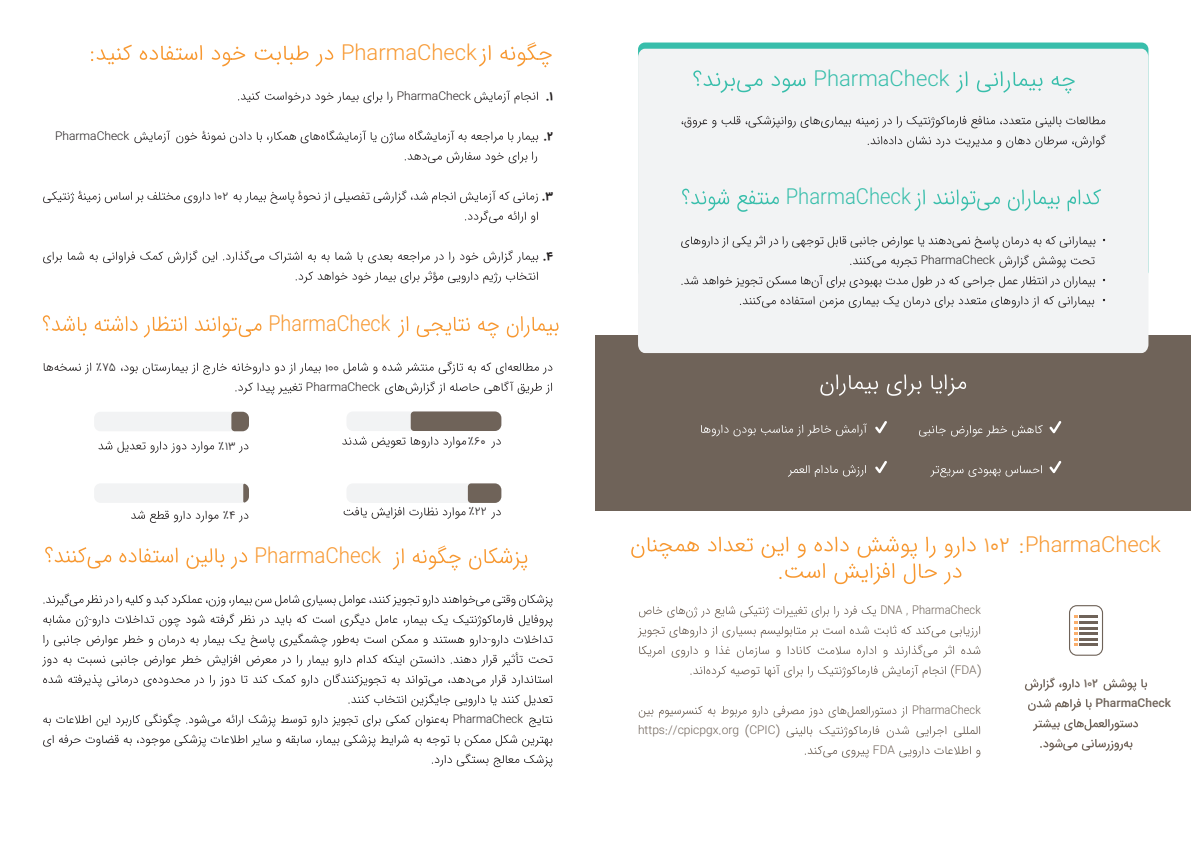
<style>
.page{position:relative;width:1191px;height:842px;background:#fff}
.page>*{position:absolute;margin:0;border:0;box-sizing:border-box;transform-origin:0 0}
.t1{font:300 22px "IRAN Sans";color:#f79831}
.t2{font:300 22px "IRAN Sans";color:#f79831;scale:.9 1}
.t3{font:300 22px "IRAN Sans";color:#f79831;scale:.93 1}
.t4{font:300 22px "IRAN Sans";color:#38beab}
.t5{font:300 22px "IRAN Sans";color:#38beab;scale:.92 1}
.t6{font:300 12px "IRAN Sans";color:#231f20}
.t7{font:300 12px "IRAN Sans";color:#6f6359}
.t8{font:300 12px "IRAN Sans";color:#6f6359;scale:.92 1}
.t9{font:500 12px/20px "IRAN Sans";color:#6f6359}
.t10{font:300 12px "IRAN Sans";color:#231f20;scale:.94 1}
.t11{font:700 12px "IRAN Sans";color:#231f20}
.t12{font:12px "Yekan Bakh";color:#231f20}
</style>
<div class="page">
<div style="left:595px;top:335px;width:596px;height:176px;background:#6f6359"></div>
<svg style="left:1025px;top:677px;width:54px;height:14px"></svg>
<svg style="left:1103px;top:679px;width:44px;height:12px"></svg>
<svg style="left:1028px;top:698px;width:63px;height:13px"></svg>
<svg style="left:1033px;top:719px;width:105px;height:12px"></svg>
<svg style="left:1040px;top:739px;width:92px;height:12px"></svg>
<svg style="left:631px;top:536px;width:344px;height:49px"></svg>
<svg style="left:91px;top:45px;width:242px;height:22px"></svg>
<svg style="left:479px;top:42px;width:73px;height:25px"></svg>
<svg style="left:1069px;top:605px;width:34px;height:51px"></svg>
<svg style="left:639px;top:605px;width:237px;height:13px"></svg>
<svg style="left:637px;top:625px;width:343px;height:13px"></svg>
<svg style="left:639px;top:644px;width:341px;height:14px"></svg>
<svg style="left:690px;top:664px;width:264px;height:14px"></svg>
<svg style="left:638px;top:706px;width:269px;height:12px"></svg>
<svg style="left:786px;top:726px;width:194px;height:12px"></svg>
<svg style="left:805px;top:746px;width:63px;height:12px"></svg>
<svg style="left:899px;top:746px;width:81px;height:12px"></svg>
<svg style="left:238px;top:91px;width:154px;height:12px"></svg>
<svg style="left:474px;top:90px;width:64px;height:14px"></svg>
<svg style="left:134px;top:130px;width:404px;height:13px"></svg>
<svg style="left:43px;top:191px;width:167px;height:12px"></svg>
<svg style="left:233px;top:190px;width:305px;height:14px"></svg>
<svg style="left:465px;top:210px;width:73px;height:14px"></svg>
<svg style="left:43px;top:250px;width:495px;height:13px"></svg>
<svg style="left:296px;top:271px;width:242px;height:13px"></svg>
<svg style="left:43px;top:315px;width:218px;height:23px"></svg>
<svg style="left:398px;top:316px;width:160px;height:22px"></svg>
<svg style="left:44px;top:363px;width:47px;height:11px"></svg>
<svg style="left:121px;top:363px;width:200px;height:12px"></svg>
<svg style="left:343px;top:361px;width:209px;height:14px"></svg>
<svg style="left:235px;top:382px;width:67px;height:13px"></svg>
<svg style="left:385px;top:381px;width:167px;height:14px"></svg>
<svg style="left:45px;top:547px;width:202px;height:22px"></svg>
<svg style="left:393px;top:545px;width:134px;height:26px"></svg>
<svg style="left:43px;top:593px;width:509px;height:14px"></svg>
<svg style="left:43px;top:613px;width:509px;height:14px"></svg>
<svg style="left:42px;top:633px;width:510px;height:34px"></svg>
<svg style="left:43px;top:673px;width:509px;height:14px"></svg>
<svg style="left:348px;top:693px;width:204px;height:14px"></svg>
<svg style="left:43px;top:713px;width:405px;height:14px"></svg>
<svg style="left:529px;top:715px;width:23px;height:12px"></svg>
<svg style="left:43px;top:734px;width:509px;height:13px"></svg>
<svg style="left:432px;top:753px;width:120px;height:14px"></svg>
<div style="left:638px;top:43px;width:510px;height:235px;background:linear-gradient(to right,#38beab,#38beab);border-radius:7px"></div>
<div style="left:638px;top:49px;width:510px;height:304px;background:#f2f3f4"></div>
<svg style="left:693px;top:70px;width:112px;height:23px"></svg>
<svg style="left:955px;top:71px;width:119px;height:23px"></svg>
<svg style="left:820px;top:374px;width:146px;height:22px"></svg>
<svg style="left:681px;top:116px;width:424px;height:12px"></svg>
<svg style="left:867px;top:135px;width:238px;height:13px"></svg>
<svg style="left:681px;top:235px;width:424px;height:13px"></svg>
<svg style="left:850px;top:256px;width:66px;height:12px"></svg>
<svg style="left:999px;top:255px;width:95px;height:13px"></svg>
<svg style="left:681px;top:275px;width:424px;height:13px"></svg>
<svg style="left:740px;top:296px;width:365px;height:12px"></svg>
<svg style="left:919px;top:425px;width:123px;height:12px"></svg>
<svg style="left:930px;top:465px;width:112px;height:12px"></svg>
<svg style="left:788px;top:465px;width:78px;height:12px"></svg>
<svg style="left:701px;top:423px;width:166px;height:13px"></svg>
<svg style="left:875px;top:421px;width:12px;height:12px"></svg>
<svg style="left:875px;top:461px;width:12px;height:12px"></svg>
<svg style="left:1049px;top:421px;width:12px;height:12px"></svg>
<svg style="left:1049px;top:461px;width:12px;height:12px"></svg>
<svg style="left:98px;top:441px;width:116px;height:12px"></svg>
<svg style="left:239px;top:444px;width:9px;height:9px"></svg>
<svg style="left:131px;top:510px;width:87px;height:13px"></svg>
<svg style="left:239px;top:513px;width:9px;height:9px"></svg>
<svg style="left:342px;top:411px;width:159px;height:37px"></svg>
<svg style="left:344px;top:483px;width:157px;height:36px"></svg>
<div style="left:94px;top:412px;width:155px;height:19px;background:#f2f3f4;border-radius:6px"></div>
<svg style="left:231px;top:412px;width:18px;height:19px"></svg>
<svg style="left:682px;top:189px;width:97px;height:23px"></svg>
<svg style="left:914px;top:189px;width:187px;height:22px"></svg>
<div style="left:94px;top:483px;width:155px;height:20px;background:#f2f3f4"></div>
<svg style="left:405px;top:151px;width:132px;height:12px"></svg>
<h1 class="t1" style="left:341px;top:40px;width:137px">PharmaCheck</h1>
<p class="t6" style="left:55px;top:129px;width:76px">PharmaCheck</p>
<p class="t6" style="left:214px;top:189px;width:16px">۱۰۲</p>
<p class="t6" style="left:397px;top:89px;width:76px">PharmaCheck</p>
<h1 class="t2" style="left:268px;top:311px;width:137px">PharmaCheck</h1>
<p class="t6" style="left:96px;top:360px;width:22px">٪۷۵</p>
<p class="t12" style="left:325px;top:360px;width:15px">۱۰۰</p>
<p class="t6" style="left:306px;top:380px;width:76px">PharmaCheck</p>
<p class="t6" style="left:218px;top:438px;width:19px">٪۱۳</p>
<p class="t6" style="left:223px;top:508px;width:14px">٪۴</p>
<h1 class="t3" style="left:254px;top:542px;width:138px">PharmaCheck</h1>
<p class="t6" style="left:468px;top:434px;width:19px">٪۶۰</p>
<p class="t6" style="left:468px;top:504px;width:20px">٪۲۲</p>
<p class="t11" style="left:546px;top:89px;width:9px">.۱</p>
<p class="t11" style="left:543px;top:129px;width:11px">.۲</p>
<p class="t11" style="left:542px;top:189px;width:13px">.۳</p>
<p class="t11" style="left:543px;top:249px;width:12px">.۴</p>
<p class="t10" style="left:453px;top:712px;width:76px">PharmaCheck</p>
<h1 class="t4" style="left:813px;top:66px;width:137px">PharmaCheck</h1>
<h1 class="t5" style="left:786px;top:184px;width:137px">PharmaCheck</h1>
<p class="t6" style="left:920px;top:253px;width:76px">PharmaCheck</p>
<p class="t7" style="left:638px;top:723px;width:143px">https://cpicpgx.org (CPIC)</p>
<h1 class="t1" style="left:983px;top:531px;width:179px">۱۰۲ :PharmaCheck</h1>
<p class="t8" style="left:880px;top:603px;width:111px">DNA , PharmaCheck</p>
<p class="t7" style="left:873px;top:743px;width:24px">FDA</p>
<p class="t7" style="left:954px;top:663px;width:28px">FDA)</p>
<p class="t8" style="left:912px;top:703px;width:76px">PharmaCheck</p>
<p class="t9" style="left:1095px;top:673px;width:77px;text-indent:-12px">۱۰۲<br>PharmaCheck</p>
</div>
